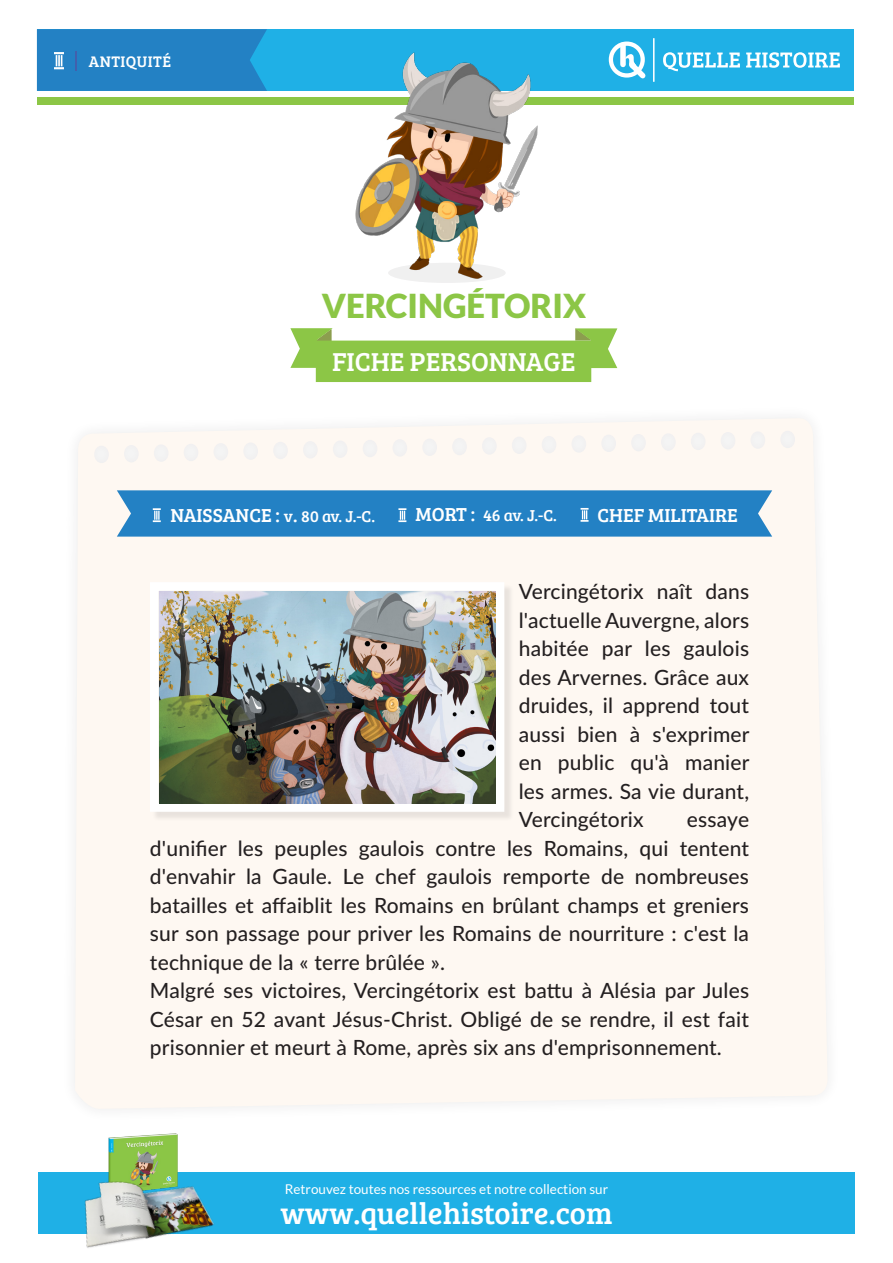
<style>
.page{position:relative;width:893px;height:1263px;background:#fff}
.page>*{position:absolute;margin:0;border:0;box-sizing:border-box;transform-origin:0 0}
.t1{font:900 33px "Lato";color:#8cc646}
.t2{font:30.6px "Bree Serif";color:#fff}
.t3{font:26.7px "Bree Serif";color:#fff}
.t4{font:500 21px/28.5px "Lato";letter-spacing:.01em;color:#231f20;text-align:justify}
.t5{font:19.5px "Bree Serif";color:#fff}
.t6{font:16.35px "Bree Serif";color:#fff}
.t7{font:15.75px "Bree Serif";letter-spacing:.03em;color:#fff}
.t8{font:13.5px "Lato";color:#fff}
.s1{font-size:16.35px}
.s2{font-size:19.5px}
</style>
<div class="page">
<div style="left:38px;top:1172px;width:817px;height:62px;background:#1fb0e6"></div>
<div style="left:37px;top:97px;width:816px;height:7px;background:#8cc646"></div>
<div style="left:37px;top:29px;width:816px;height:62px;background:#1fb0e6"></div>
<div style="left:37px;top:29px;width:230px;height:62px;background:#2381c4"></div>
<div style="left:75px;top:418px;width:753px;height:691px;background:#fef8f2"></div>
<svg style="left:290px;top:328px;width:327px;height:54px"></svg>
<div style="left:324px;top:342px;width:259px;height:32px;background:#8cc646"></div>
<div style="left:152px;top:584px;width:362px;height:237px;background:#ede7e2"></div>
<div style="left:150px;top:582px;width:354px;height:230px;border:9px solid #fff"></div>
<svg style="left:117px;top:490px;width:655px;height:47px;background:#2c86c6"></svg>
<svg style="left:663px;top:52px;width:177px;height:19px"></svg>
<svg style="left:608px;top:41px;width:38px;height:38px"></svg>
<hr style="left:653px;top:38px;width:2px;height:44px;background:#fff">
<img style="left:339px;top:52px;width:228px;height:231px">
<img style="left:159px;top:591px;width:337px;height:212px">
<img style="left:108px;top:1133px;width:70px;height:10px">
<img style="left:84px;top:1143px;width:130px;height:105px">
<p class="t7" style="left:89px;top:50px;width:84px">ANTIQUITÉ</p>
<p class="t1" style="left:322px;top:286px;width:266px">VERCINGÉTORIX</p>
<p class="t3" style="left:332px;top:342px;width:245px">FICHE PERSONNAGE</p>
<p class="t5" style="left:171px;top:501px;width:206px">NAISSANCE : <span class="s1">v</span>. <span class="s1">80 av. J.-C.</span></p>
<p class="t6" style="left:416px;top:504px;width:143px"><span class="s2">MORT :</span> 46 av. J.-C.</p>
<p class="t5" style="left:598px;top:501px;width:142px">CHEF MILITAIRE</p>
<p class="t4" style="left:519px;top:576px;width:232px">Vercingétorix naît dans l'actuelle Auvergne, alors habitée par les gaulois des Arvernes. Grâce aux druides, il apprend tout aussi bien à s'exprimer en public qu'à manier les armes. Sa vie durant, Vercingétorix</p>
<p class="t4" style="left:150px;top:804px;width:601px;text-indent:537px">essaye d'unifier les peuples gaulois contre les Romains, qui tentent d'envahir la Gaule. Le chef gaulois remporte de nombreuses batailles et affaiblit les Romains en brûlant champs et greniers sur son passage pour priver les Romains de nourriture : c'est la technique de la « terre brûlée ».</p>
<p class="t4" style="left:150px;top:975px;width:601px">Malgré ses victoires, Vercingétorix est battu à Alésia par Jules César en 52 avant Jésus-Christ. Obligé de se rendre, il est fait prisonnier et meurt à Rome, après six ans d'emprisonnement.</p>
<p class="t8" style="left:285px;top:1181px;width:325px">Retrouvez toutes nos ressources et notre collection sur</p>
<p class="t2" style="left:280px;top:1191px;width:334px">www.quellehistoire.com</p>
</div>
